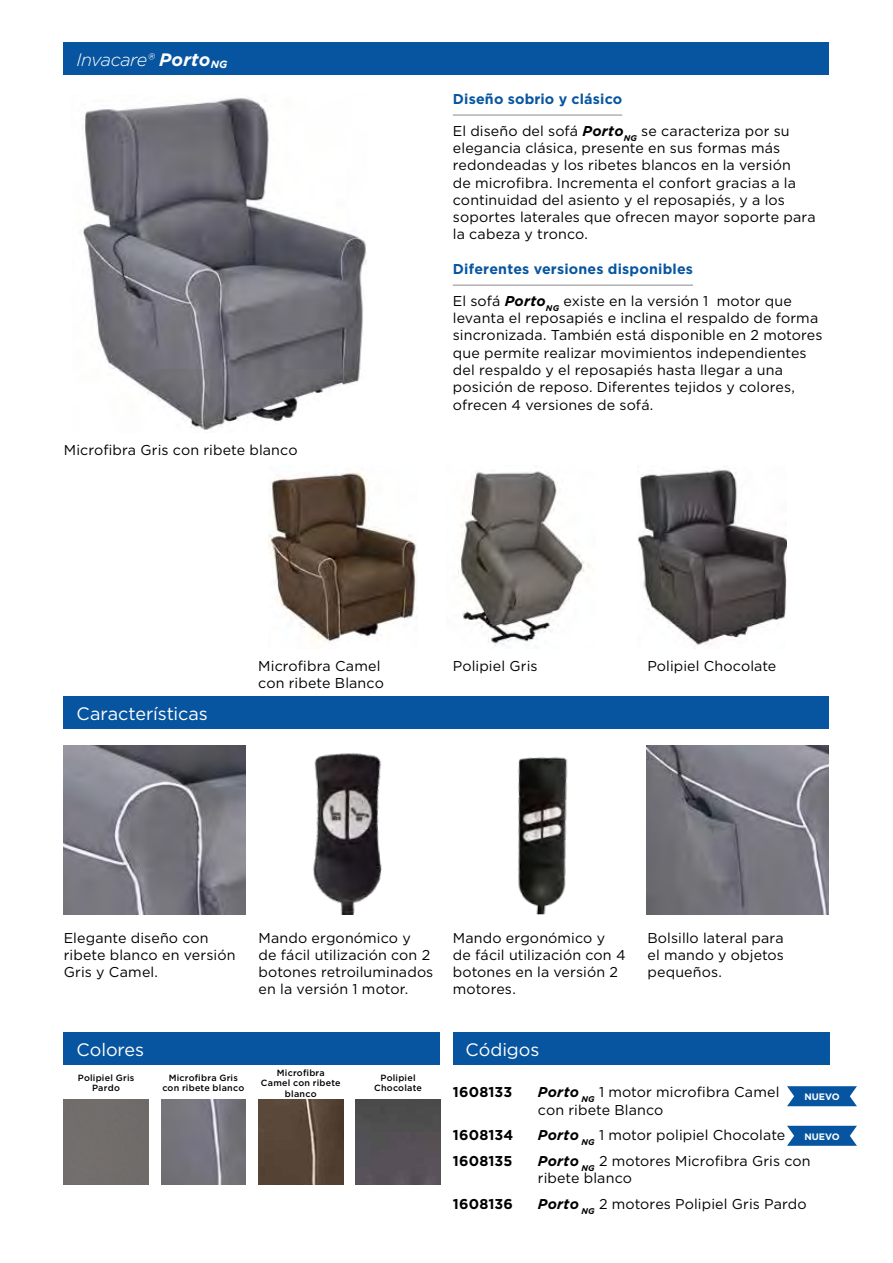
<style>
.page{position:relative;width:893px;height:1263px;background:#fff}
.page>*{position:absolute;margin:0;border:0;box-sizing:border-box;transform-origin:0 0}
.t1{font:18px "Gotham";letter-spacing:-.005em;color:#fff}
.t2{font:italic 300 18px "Gotham";letter-spacing:-.025em;color:#fff}
.t3{font:14.25px/17.2px "Gotham";letter-spacing:.01em;color:#000}
.t4{font:700 14.25px "Gotham";letter-spacing:.015em;color:#0755a0}
.t5{font:700 14.25px "Gotham";letter-spacing:.01em;color:#000}
.t6{font:700 9.3px "Gotham";color:#fff}
.t7{font:500 9px/10.5px "Gotham";letter-spacing:.025em;color:#000;text-align:center}
.s1{font-weight:700}
.s2{font-weight:700;font-style:italic}
</style>
<div class="page">
<img style="left:64px;top:746px;width:182px;height:168px">
<img style="left:647px;top:746px;width:181px;height:168px">
<img style="left:518px;top:757px;width:50px;height:157px">
<hr style="left:453px;top:114px;width:169px;height:2px;background:#b2b1b1">
<hr style="left:453px;top:284px;width:240px;height:2px;background:#b2b1b1">
<img style="left:458px;top:471px;width:132px;height:175px">
<img style="left:82px;top:97px;width:285px;height:333px">
<img style="left:268px;top:472px;width:149px;height:171px">
<img style="left:637px;top:469px;width:149px;height:179px">
<img style="left:313px;top:753px;width:69px;height:161px">
<div style="left:64px;top:43px;width:765px;height:32px;background:#0755a0"></div>
<div style="left:64px;top:1032px;width:376px;height:33px;background:#0755a0"></div>
<div style="left:64px;top:1099px;width:84px;height:85px;background:#726d6b"></div>
<div style="left:64px;top:696px;width:765px;height:33px;background:#0755a0"></div>
<img style="left:161px;top:1099px;width:85px;height:85px">
<div style="left:453px;top:1032px;width:376px;height:33px;background:#0755a0"></div>
<img style="left:259px;top:1099px;width:84px;height:85px">
<img style="left:356px;top:1099px;width:84px;height:85px">
<svg style="left:787px;top:1086px;width:70px;height:20px"></svg>
<svg style="left:787px;top:1126px;width:70px;height:20px"></svg>
<p class="t2" style="left:77px;top:48px;width:152px">Invacare® <span class="s1">Porto</span><sub>NG</sub></p>
<p class="t3" style="left:64px;top:441px;width:235px">Microfibra Gris con ribete blanco</p>
<p class="t4" style="left:453px;top:89px;width:171px">Diseño sobrio y clásico</p>
<p class="t3" style="left:453px;top:122px;width:364px">El diseño del sofá <span class="s2">Porto</span><sub>NG</sub> se caracteriza por su elegancia clásica, presente en sus formas más redondeadas y los ribetes blancos en la versión<br>de microfibra. Incrementa el confort gracias a la continuidad del asiento y el reposapiés, y a los soportes laterales que ofrecen mayor soporte para la cabeza y tronco.</p>
<p class="t4" style="left:453px;top:259px;width:242px">Diferentes versiones disponibles</p>
<p class="t3" style="left:453px;top:292px;width:371px">El sofá <span class="s2">Porto</span><sub>NG</sub> existe en la versión 1 motor que levanta el reposapiés e inclina el respaldo de forma sincronizada. También está disponible en 2 motores que permite realizar movimientos independientes del respaldo y el reposapiés hasta llegar a una posición de reposo. Diferentes tejidos y colores, ofrecen 4 versiones de sofá.</p>
<p class="t1" style="left:77px;top:702px;width:133px">Características</p>
<p class="t3" style="left:258px;top:657px;width:127px">Microfibra Camel con ribete Blanco</p>
<p class="t3" style="left:647px;top:657px;width:130px">Polipiel Chocolate</p>
<p class="t3" style="left:453px;top:657px;width:86px">Polipiel Gris</p>
<p class="t3" style="left:64px;top:929px;width:173px">Elegante diseño con ribete blanco en versión<br>Gris y Camel.</p>
<p class="t3" style="left:453px;top:929px;width:174px">Mando ergonómico y de fácil utilización con 4 botones en la versión 2 motores.</p>
<p class="t3" style="left:647px;top:929px;width:138px;text-align:justify">Bolsillo lateral para el mando y objetos pequeños.</p>
<p class="t3" style="left:259px;top:929px;width:176px">Mando ergonómico y<br>de fácil utilización con 2 botones retroiluminados en la versión 1 motor.</p>
<p class="t1" style="left:77px;top:1037px;width:69px">Colores</p>
<p class="t7" style="left:78px;top:1072px;width:58px">Polipiel Gris<br>Pardo</p>
<p class="t7" style="left:162px;top:1072px;width:83px">Microfibra Gris con ribete blanco</p>
<p class="t7" style="left:261px;top:1067px;width:81px">Microfibra<br>Camel con ribete blanco</p>
<p class="t7" style="left:374px;top:1072px;width:49px">Polipiel<br>Chocolate</p>
<p class="t1" style="left:466px;top:1037px;width:75px">Códigos</p>
<p class="t5" style="left:453px;top:1083px;width:61px">1608133</p>
<p class="t3" style="left:538px;top:1083px;width:243px"><span class="s2">Porto</span> <sub>NG</sub> 1 motor microfibra Camel con ribete Blanco</p>
<p class="t5" style="left:453px;top:1126px;width:62px">1608134</p>
<p class="t3" style="left:538px;top:1126px;width:249px"><span class="s2">Porto</span> <sub>NG</sub> 1 motor polipiel Chocolate</p>
<p class="t5" style="left:453px;top:1151px;width:61px">1608135</p>
<p class="t3" style="left:538px;top:1152px;width:274px"><span class="s2">Porto</span> <sub>NG</sub> 2 motores Microfibra Gris con ribete blanco</p>
<p class="t5" style="left:453px;top:1194px;width:62px">1608136</p>
<p class="t3" style="left:538px;top:1195px;width:270px"><span class="s2">Porto</span> <sub>NG</sub> 2 motores Polipiel Gris Pardo</p>
<p class="t6" style="left:804px;top:1090px;width:37px">NUEVO</p>
<p class="t6" style="left:804px;top:1130px;width:37px">NUEVO</p>
</div>
